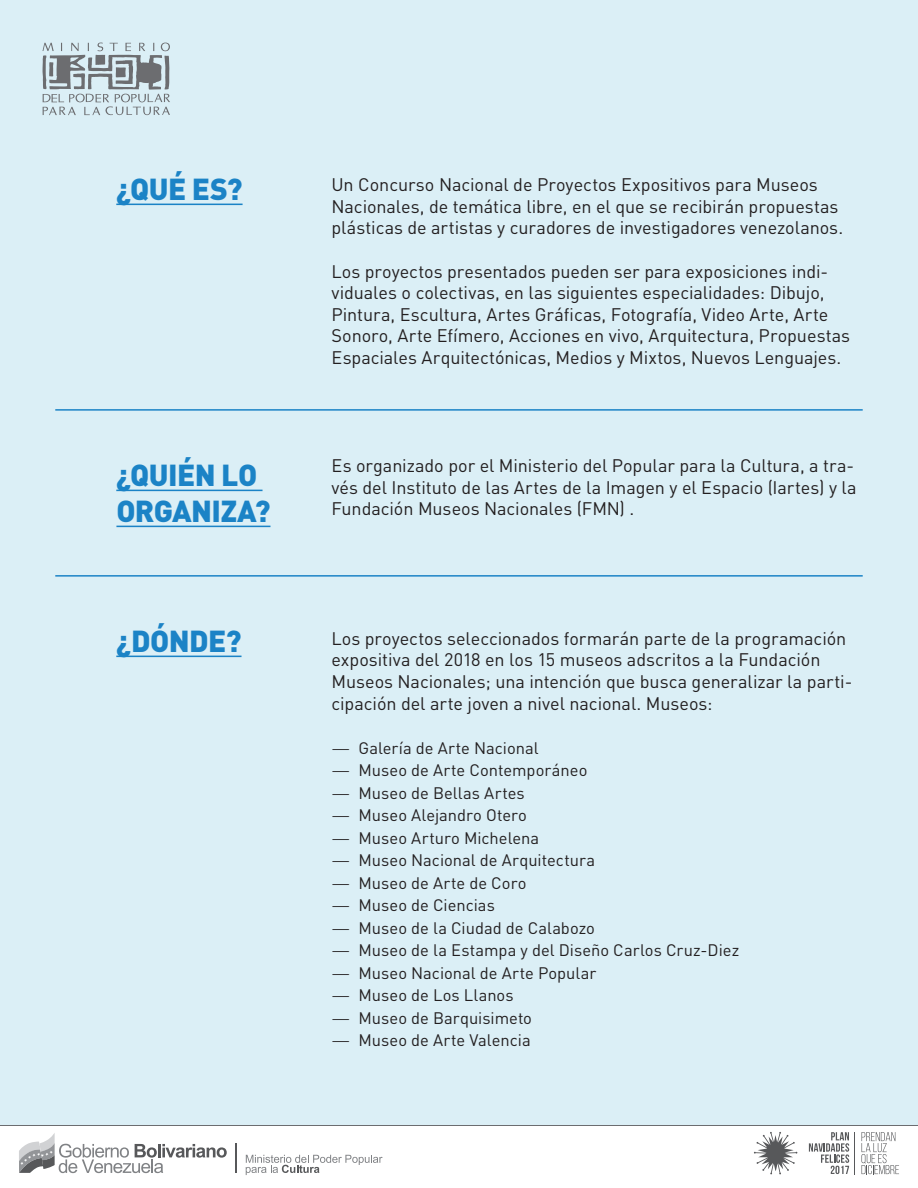
<style>
.page{position:relative;width:918px;height:1188px;background:#fff}
.page>*{position:absolute;margin:0;border:0;box-sizing:border-box;transform-origin:0 0}
.t1{font:900 30px/36px "DIN Pro";letter-spacing:-.02em;color:#1b83c6}
.t2{font:18px/21.6px "DIN Pro";letter-spacing:-.005em;color:#231f20}
.t3{font:16.5px "DIN Pro";color:#231f20}
.s1{font-family:"Titillium";font-weight:300}
</style>
<div class="page">
<div style="left:0;top:0;width:918px;height:1125px;background:#dbeff6"></div>
<hr style="left:855px;top:1132px;width:1px;height:42px;background:#57585a">
<svg style="left:861px;top:1132px;width:38px;height:42px"></svg>
<svg style="left:754px;top:1132px;width:43px;height:42px"></svg>
<svg style="left:809px;top:1132px;width:40px;height:42px"></svg>
<hr style="left:236px;top:1143px;width:1px;height:30px;background:#57585a">
<svg style="left:19px;top:1133px;width:208px;height:40px"></svg>
<svg style="left:246px;top:1155px;width:137px;height:20px"></svg>
<svg style="left:43px;top:42px;width:127px;height:74px"></svg>
<hr style="left:0;top:1125px;width:918px;height:1px;background:#6c6d70">
<hr style="left:116px;top:204px;width:127px;height:1px;background:#1b83c6">
<hr style="left:116px;top:490px;width:147px;height:1px;background:#1b83c6">
<hr style="left:116px;top:526px;width:154px;height:1px;background:#1b83c6">
<hr style="left:116px;top:656px;width:126px;height:1px;background:#1b83c6">
<hr style="left:55px;top:409px;width:808px;height:2px;background:#1b83c6">
<hr style="left:55px;top:575px;width:808px;height:2px;background:#1b83c6">
<h1 class="t1" style="left:116px;top:170px;width:128px">¿QUÉ ES?</h1>
<h1 class="t1" style="left:116px;top:456px;width:156px">¿QUIÉN LO<br>ORGANIZA?</h1>
<h1 class="t1" style="left:116px;top:622px;width:127px">¿DÓNDE?</h1>
<p class="t2" style="left:332px;top:173px;width:513px">Un Concurso Nacional de Proyectos Expositivos para Museos<br>Nacionales, de temática libre, en el que se recibirán propuestas plásticas de artistas y curadores de investigadores venezolanos.</p>
<p class="t2" style="left:332px;top:259px;width:520px">Los proyectos presentados pueden ser para exposiciones indi&shy;viduales o colectivas, en las siguientes especialidades: Dibujo, Pintura, Escultura, Artes Gráficas, Fotografía, Video Arte, Arte Sonoro, Arte Efímero, Acciones en vivo, Arquitectura, Propuestas Espaciales Arquitectónicas, Medios y Mixtos, Nuevos Lenguajes.</p>
<p class="t2" style="left:332px;top:454px;width:527px">Es organizado por el Ministerio del Popular para la Cultura, a tra&shy;vés del Instituto de las Artes de la Imagen y el Espacio (Iartes) y la<br>Fundación Museos Nacionales (FMN) .</p>
<p class="t2" style="left:332px;top:627px;width:522px">Los proyectos seleccionados formarán parte de la programación expositiva del 2018 en los 15 museos adscritos a la Fundación Museos Nacionales; una intención que busca generalizar la parti&shy;cipación del arte joven a nivel nacional. Museos:</p>
<p class="t3" style="left:332px;top:736px;width:209px"><span class="s1">—</span> Galería de Arte Nacional</p>
<p class="t3" style="left:332px;top:759px;width:257px"><span class="s1">—</span> Museo de Arte Contemporáneo</p>
<p class="t3" style="left:332px;top:781px;width:195px"><span class="s1">—</span> Museo de Bellas Artes</p>
<p class="t3" style="left:332px;top:804px;width:197px"><span class="s1">—</span> Museo Alejandro Otero</p>
<p class="t3" style="left:332px;top:826px;width:209px"><span class="s1">—</span> Museo Arturo Michelena</p>
<p class="t3" style="left:332px;top:849px;width:265px"><span class="s1">—</span> Museo Nacional de Arquitectura</p>
<p class="t3" style="left:332px;top:871px;width:197px"><span class="s1">—</span> Museo de Arte de Coro</p>
<p class="t3" style="left:332px;top:894px;width:165px"><span class="s1">—</span> Museo de Ciencias</p>
<p class="t3" style="left:332px;top:916px;width:265px"><span class="s1">—</span> Museo de la Ciudad de Calabozo</p>
<p class="t3" style="left:332px;top:939px;width:409px"><span class="s1">—</span> Museo de la Estampa y del Diseño Carlos Cruz-Diez</p>
<p class="t3" style="left:332px;top:961px;width:266px"><span class="s1">—</span> Museo Nacional de Arte Popular</p>
<p class="t3" style="left:332px;top:984px;width:184px"><span class="s1">—</span> Museo de Los Llanos</p>
<p class="t3" style="left:332px;top:1007px;width:202px"><span class="s1">—</span> Museo de Barquisimeto</p>
<p class="t3" style="left:332px;top:1029px;width:201px"><span class="s1">—</span> Museo de Arte Valencia</p>
</div>
